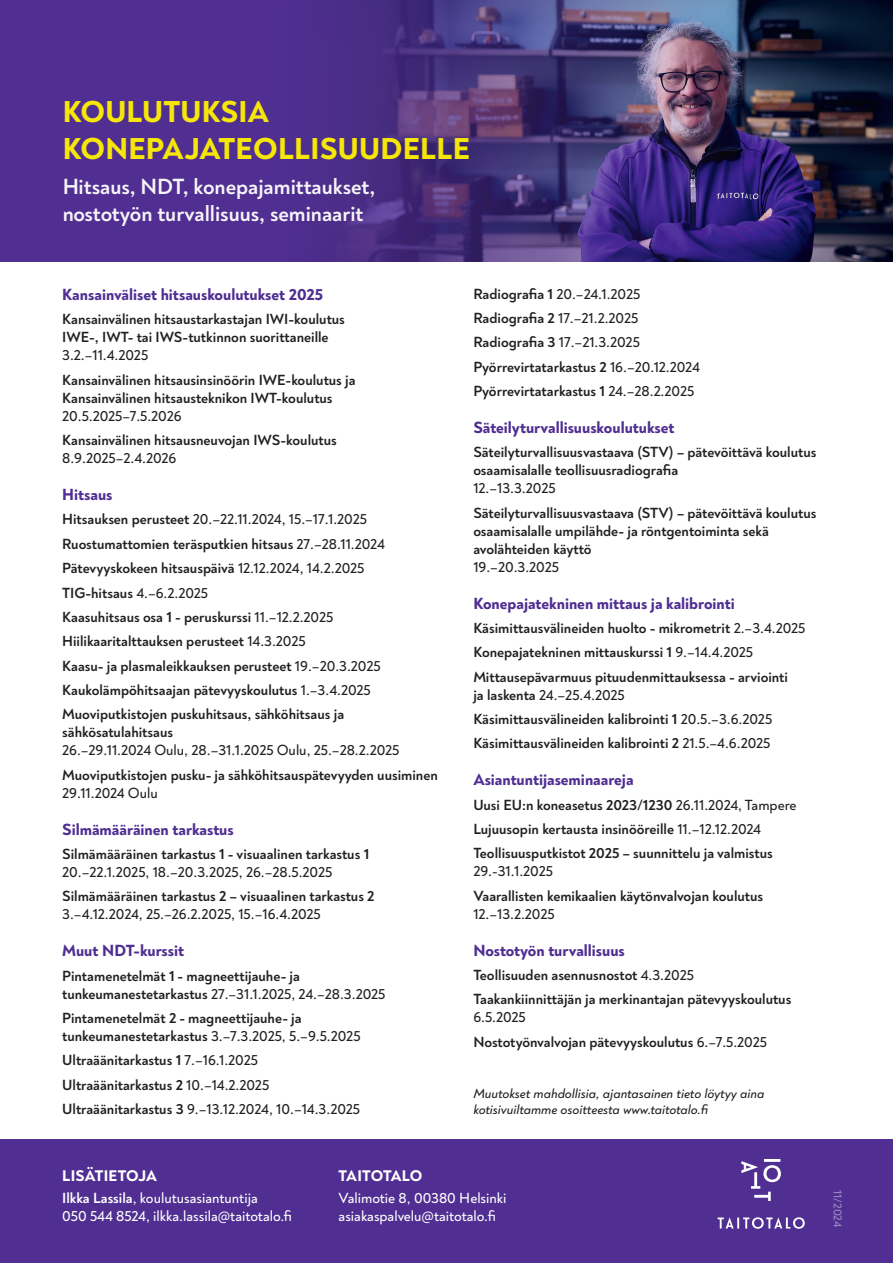
<style>
.page{position:relative;width:893px;height:1263px;background:#fff}
.page>*{position:absolute;margin:0;border:0;box-sizing:border-box;transform-origin:0 0}
.t1{font:800 30.9px/36.8px "Noah Grotesque";letter-spacing:.01em;color:#fff101}
.t2{font:700 22.35px/26.8px "Noah Grotesque";color:#fff}
.Koulutuksen_nimi_-_2020{font:800 16.5px "Noah Grotesque";color:#502e92}
.Alapalkki_otsikko_-_2020{font:800 15.75px "Noah Grotesque";letter-spacing:.02em;color:#fff}
.Alapalkki_leipis_-_2020{font:800 15.75px "Noah Grotesque";letter-spacing:-.01em;color:#fff}
.ILMO_koulutuksen_nimi{font:700 15px/18px "Noah Grotesque";color:#231f20}
.ILMO_koulutuksen_nimi-2{font:500 15px "Noah Grotesque";color:#231f20}
.Alapalkki_leipis_-_2020-2{font:500 15px "Noah Grotesque";color:#fff}
.Koulutuksen_nimi_-_2020-2{font:italic 500 13.5px/16.2px "Noah Grotesque";color:#231f20}
.Takakannen_leipis_-_2020{font:500 12px "Noah Grotesque";letter-spacing:-.005em;color:#9c8ac1}
.s1{font-weight:500}
.s2{font-weight:700}
</style>
<div class="page">
<img style="left:777px;top:0;width:116px;height:261px">
<div style="left:0;top:1140px;width:893px;height:123px;background:#502e92"></div>
<img style="left:0;top:0;width:777px;height:261px">
<svg style="left:718px;top:1159px;width:87px;height:70px"></svg>
<h1 class="t1" style="left:62px;top:93px;width:409px">KOULUTUKSIA<br>KONEPAJATEOLLISUUDELLE</h1>
<h2 class="t2" style="left:62px;top:173px;width:315px">Hitsaus, NDT, konepajamittaukset, nostotyön turvallisuus, seminaarit</h2>
<p class="Koulutuksen_nimi_-_2020" style="left:62px;top:284px;width:262px">Kansainväliset hitsauskoulutukset 2025</p>
<p class="ILMO_koulutuksen_nimi" style="left:62px;top:310px;width:284px">Kansainvälinen hitsaustarkastajan IWI-koulutus<br>IWE-, IWT- tai IWS-tutkinnon suorittaneille<br><span class="s1">3.2.–11.4.2025</span></p>
<p class="ILMO_koulutuksen_nimi" style="left:62px;top:371px;width:295px">Kansainvälinen hitsausinsinöörin IWE-koulutus ja<br>Kansainvälinen hitsausteknikon IWT-koulutus<br><span class="s1">20.5.2025–7.5.2026</span></p>
<p class="ILMO_koulutuksen_nimi" style="left:62px;top:431px;width:276px">Kansainvälinen hitsausneuvojan IWS-koulutus<br><span class="s1">8.9.2025–2.4.2026</span></p>
<p class="Koulutuksen_nimi_-_2020" style="left:62px;top:484px;width:52px">Hitsaus</p>
<p class="ILMO_koulutuksen_nimi-2" style="left:62px;top:510px;width:306px"><span class="s2">Hitsauksen perusteet</span> 20.–22.11.2024, 15.–17.1.2025</p>
<p class="ILMO_koulutuksen_nimi" style="left:62px;top:535px;width:324px">Ruostumattomien teräsputkien hitsaus <span class="s1">27.–28.11.2024</span></p>
<p class="ILMO_koulutuksen_nimi" style="left:62px;top:559px;width:304px">Pätevyyskokeen hitsauspäivä <span class="s1">12.12.2024, 14.2.2025</span></p>
<p class="ILMO_koulutuksen_nimi" style="left:62px;top:583px;width:147px">TIG-hitsaus <span class="s1">4.–6.2.2025</span></p>
<p class="ILMO_koulutuksen_nimi" style="left:62px;top:608px;width:273px">Kaasuhitsaus osa 1 - peruskurssi <span class="s1">11.–12.2.2025</span></p>
<p class="ILMO_koulutuksen_nimi" style="left:62px;top:632px;width:245px">Hiilikaaritalttauksen perusteet <span class="s1">14.3.2025</span></p>
<p class="ILMO_koulutuksen_nimi" style="left:62px;top:657px;width:320px">Kaasu- ja plasmaleikkauksen perusteet <span class="s1">19.–20.3.2025</span></p>
<p class="ILMO_koulutuksen_nimi" style="left:62px;top:681px;width:310px">Kaukolämpöhitsaajan pätevyyskoulutus <span class="s1">1.–3.4.2025</span></p>
<p class="ILMO_koulutuksen_nimi" style="left:62px;top:705px;width:339px">Muoviputkistojen puskuhitsaus, sähköhitsaus ja sähkösatulahitsaus<br><span class="s1">26.–29.11.2024 Oulu, 28.–31.1.2025 Oulu, 25.–28.2.2025</span></p>
<p class="ILMO_koulutuksen_nimi" style="left:62px;top:766px;width:377px">Muoviputkistojen pusku- ja sähköhitsauspätevyyden uusiminen<br><span class="s1">29.11.2024 Oulu</span></p>
<p class="Koulutuksen_nimi_-_2020" style="left:62px;top:819px;width:173px">Silmämääräinen tarkastus</p>
<p class="ILMO_koulutuksen_nimi" style="left:62px;top:845px;width:309px">Silmämääräinen tarkastus 1 - visuaalinen tarkastus 1<br><span class="s1">20.–22.1.2025, 18.–20.3.2025, 26.–28.5.2025</span></p>
<p class="ILMO_koulutuksen_nimi" style="left:62px;top:887px;width:314px">Silmämääräinen tarkastus 2 – visuaalinen tarkastus 2<br><span class="s1">3.–4.12.2024, 25.–26.2.2025, 15.–16.4.2025</span></p>
<p class="Koulutuksen_nimi_-_2020" style="left:62px;top:940px;width:123px">Muut NDT-kurssit</p>
<p class="ILMO_koulutuksen_nimi" style="left:62px;top:966px;width:325px">Pintamenetelmät 1 - magneettijauhe- ja tunkeumanestetarkastus <span class="s1">27.–31.1.2025, 24.–28.3.2025</span></p>
<p class="ILMO_koulutuksen_nimi" style="left:62px;top:1009px;width:300px">Pintamenetelmät 2 - magneettijauhe- ja tunkeumanestetarkastus <span class="s1">3.–7.3.2025, 5.–9.5.2025</span></p>
<p class="ILMO_koulutuksen_nimi" style="left:62px;top:1051px;width:197px">Ultraäänitarkastus 1 <span class="s1">7.–16.1.2025</span></p>
<p class="ILMO_koulutuksen_nimi" style="left:62px;top:1076px;width:208px">Ultraäänitarkastus 2 <span class="s1">10.–14.2.2025</span></p>
<p class="ILMO_koulutuksen_nimi-2" style="left:62px;top:1100px;width:299px"><span class="s2">Ultraäänitarkastus 3</span> 9.–13.12.2024, 10.–14.3.2025</p>
<p class="ILMO_koulutuksen_nimi-2" style="left:473px;top:284px;width:168px"><span class="s2">Radiografia 1</span> 20.–24.1.2025</p>
<p class="ILMO_koulutuksen_nimi-2" style="left:473px;top:309px;width:166px"><span class="s2">Radiografia 2</span> 17.–21.2.2025</p>
<p class="ILMO_koulutuksen_nimi-2" style="left:473px;top:333px;width:168px"><span class="s2">Radiografia 3</span> 17.–21.3.2025</p>
<p class="ILMO_koulutuksen_nimi" style="left:473px;top:358px;width:228px">Pyörrevirtatarkastus 2 <span class="s1">16.–20.12.2024</span></p>
<p class="ILMO_koulutuksen_nimi" style="left:473px;top:382px;width:222px">Pyörrevirtatarkastus 1 <span class="s1">24.–28.2.2025</span></p>
<p class="Koulutuksen_nimi_-_2020" style="left:473px;top:417px;width:203px">Säteilyturvallisuuskoulutukset</p>
<p class="ILMO_koulutuksen_nimi" style="left:473px;top:443px;width:345px">Säteilyturvallisuusvastaava (STV) – pätevöittävä koulutus osaamisalalle teollisuusradiografia<br><span class="s1">12.–13.3.2025</span></p>
<p class="ILMO_koulutuksen_nimi" style="left:473px;top:504px;width:345px">Säteilyturvallisuusvastaava (STV) – pätevöittävä koulutus osaamisalalle umpilähde- ja röntgentoiminta sekä avolähteiden käyttö<br><span class="s1">19.–20.3.2025</span></p>
<p class="Koulutuksen_nimi_-_2020" style="left:473px;top:592px;width:263px">Konepajatekninen mittaus ja kalibrointi</p>
<p class="ILMO_koulutuksen_nimi" style="left:473px;top:619px;width:334px">Käsimittausvälineiden huolto - mikrometrit <span class="s1">2.–3.4.2025</span></p>
<p class="ILMO_koulutuksen_nimi" style="left:473px;top:643px;width:281px">Konepajatekninen mittauskurssi 1 <span class="s1">9.–14.4.2025</span></p>
<p class="ILMO_koulutuksen_nimi" style="left:473px;top:668px;width:316px">Mittausepävarmuus pituudenmittauksessa - arviointi ja laskenta <span class="s1">24.–25.4.2025</span></p>
<p class="ILMO_koulutuksen_nimi" style="left:473px;top:710px;width:300px">Käsimittausvälineiden kalibrointi 1 <span class="s1">20.5.–3.6.2025</span></p>
<p class="ILMO_koulutuksen_nimi" style="left:473px;top:734px;width:298px">Käsimittausvälineiden kalibrointi 2 <span class="s1">21.5.–4.6.2025</span></p>
<p class="Koulutuksen_nimi_-_2020" style="left:473px;top:769px;width:162px">Asiantuntijaseminaareja</p>
<p class="ILMO_koulutuksen_nimi" style="left:473px;top:796px;width:325px">Uusi EU:n koneasetus 2023/1230 <span class="s1">26.11.2024, Tampere</span></p>
<p class="ILMO_koulutuksen_nimi" style="left:473px;top:820px;width:289px">Lujuusopin kertausta insinööreille <span class="s1">11.–12.12.2024</span></p>
<p class="ILMO_koulutuksen_nimi" style="left:473px;top:844px;width:301px">Teollisuusputkistot 2025 – suunnittelu ja valmistus<br><span class="s1">29.-31.1.2025</span></p>
<p class="ILMO_koulutuksen_nimi" style="left:473px;top:887px;width:291px">Vaarallisten kemikaalien käytönvalvojan koulutus<br><span class="s1">12.–13.2.2025</span></p>
<p class="Koulutuksen_nimi_-_2020" style="left:473px;top:939px;width:153px">Nostotyön turvallisuus</p>
<p class="ILMO_koulutuksen_nimi" style="left:473px;top:966px;width:222px">Teollisuuden asennusnostot <span class="s1">4.3.2025</span></p>
<p class="ILMO_koulutuksen_nimi" style="left:473px;top:990px;width:319px">Taakankiinnittäjän ja merkinantajan pätevyyskoulutus<br><span class="s1">6.5.2025</span></p>
<p class="ILMO_koulutuksen_nimi" style="left:473px;top:1033px;width:295px">Nostotyönvalvojan pätevyyskoulutus <span class="s1">6.–7.5.2025</span></p>
<p class="Koulutuksen_nimi_-_2020-2" style="left:473px;top:1085px;width:293px">Muutokset mahdollisia, ajantasainen tieto löytyy aina kotisivuiltamme osoitteesta www.taitotalo.fi</p>
<p class="Alapalkki_otsikko_-_2020" style="left:62px;top:1166px;width:96px">LISÄTIETOJA</p>
<p class="Alapalkki_leipis_-_2020-2" style="left:62px;top:1189px;width:197px"><span class="s2">Ilkka Lassila</span>, koulutusasiantuntija</p>
<p class="Alapalkki_leipis_-_2020-2" style="left:62px;top:1207px;width:231px">050 544 8524, ilkka.lassila@taitotalo.fi</p>
<p class="Alapalkki_leipis_-_2020" style="left:339px;top:1166px;width:85px">TAITOTALO</p>
<p class="Alapalkki_leipis_-_2020-2" style="left:339px;top:1189px;width:170px">Valimotie 8, 00380 Helsinki</p>
<p class="Alapalkki_leipis_-_2020-2" style="left:339px;top:1207px;width:159px">asiakaspalvelu@taitotalo.fi</p>
<p class="Takakannen_leipis_-_2020" style="left:845px;top:1190px;width:39px;rotate:90deg">11/2024</p>
</div>
